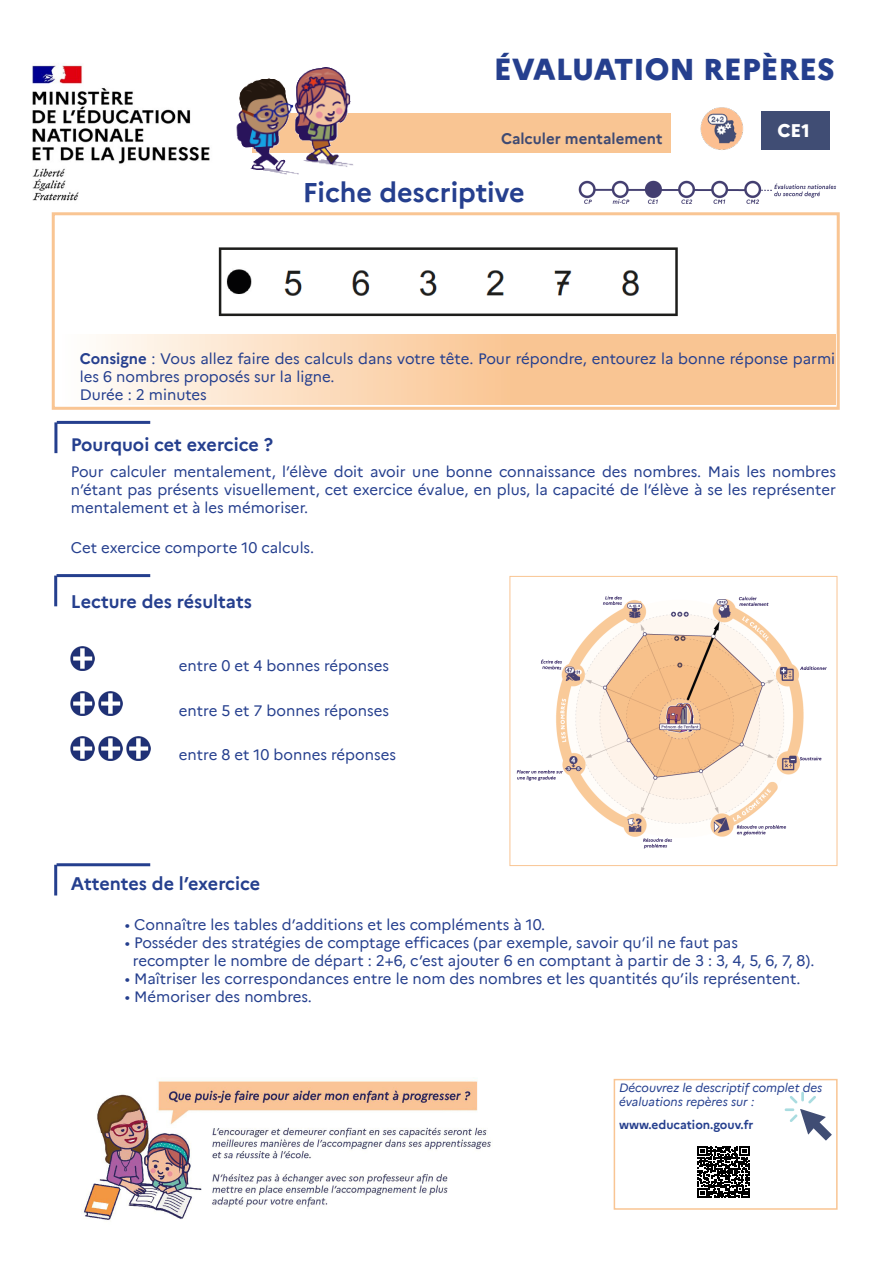
<style>
.page{position:relative;width:893px;height:1263px;background:#fff}
.page>*{position:absolute;margin:0;border:0;box-sizing:border-box;transform-origin:0 0}
.t1{font:800 30px "Marianne";color:#253f8e}
.t2{font:700 27px "Marianne";color:#253f8e}
.t3{font:700 18px "Marianne";color:#253f8e}
.t4{font:800 18px "Marianne";color:#fff}
.t5{font:15px/18px "Marianne";color:#253f8e}
.t6{font:700 15px "Marianne";color:#3f4a72}
.t7{font:italic 12px/14.4px "Marianne";color:#253f8e}
.t8{font:700 12px "Marianne";color:#253f8e}
.s1{font-weight:700}
</style>
<div class="page">
<img style="left:71px;top:647px;width:24px;height:24px">
<img style="left:71px;top:692px;width:24px;height:23px">
<img style="left:99px;top:692px;width:24px;height:23px">
<img style="left:71px;top:736px;width:24px;height:24px">
<img style="left:99px;top:736px;width:24px;height:24px">
<img style="left:127px;top:736px;width:23px;height:24px">
<img style="left:32px;top:65px;width:178px;height:152px">
<div style="left:253px;top:114px;width:418px;height:39px;background:#f9c593"></div>
<div style="left:761px;top:111px;width:69px;height:39px;background:#404d74"></div>
<img style="left:578px;top:180px;width:259px;height:24px">
<img style="left:701px;top:107px;width:42px;height:43px">
<div style="left:52px;top:212px;width:788px;height:198px;border:3px solid #f9c593"></div>
<img style="left:218px;top:247px;width:460px;height:70px">
<svg style="left:102px;top:334px;width:733px;height:70px;background:#fad3ad"></svg>
<img style="left:236px;top:67px;width:139px;height:108px">
<img style="left:83px;top:1081px;width:408px;height:139px">
<img style="left:516px;top:595px;width:311px;height:254px">
<div style="left:510px;top:576px;width:327px;height:290px;border:1px solid #f9c593"></div>
<hr style="left:57px;top:421px;width:93px;height:3px;background:#253f8e">
<hr style="left:54px;top:422px;width:3px;height:31px;background:#253f8e">
<hr style="left:57px;top:574px;width:93px;height:3px;background:#253f8e">
<hr style="left:54px;top:576px;width:3px;height:30px;background:#253f8e">
<hr style="left:57px;top:863px;width:93px;height:3px;background:#253f8e">
<hr style="left:54px;top:865px;width:3px;height:30px;background:#253f8e">
<div style="left:614px;top:1079px;width:224px;height:131px;border:2px solid #f9c593"></div>
<svg style="left:785px;top:1092px;width:47px;height:48px"></svg>
<svg style="left:697px;top:1146px;width:52px;height:52px"></svg>
<p class="t1" style="left:494px;top:46px;width:342px">ÉVALUATION REPÈRES</p>
<p class="t6" style="left:501px;top:127px;width:163px">Calculer mentalement</p>
<p class="t2" style="left:303px;top:171px;width:224px">Fiche descriptive</p>
<p class="t4" style="left:777px;top:117px;width:34px">CE1</p>
<p class="t5" style="left:80px;top:348px;width:757px"><span class="s1">Consigne</span> : Vous allez faire des calculs dans votre tête. Pour répondre, entourez la bonne réponse parmi les 6 nombres proposés sur la ligne.</p>
<p class="t5" style="left:80px;top:384px;width:129px">Durée : 2 minutes</p>
<p class="t3" style="left:71px;top:430px;width:204px">Pourquoi cet exercice ?</p>
<p class="t5" style="left:71px;top:461px;width:767px;text-align:justify">Pour calculer mentalement, l’élève doit avoir une bonne connaissance des nombres. Mais les nombres n’étant pas présents visuellement, cet exercice évalue, en plus, la capacité de l’élève à se les représenter mentalement et à les mémoriser.</p>
<p class="t5" style="left:71px;top:537px;width:245px">Cet exercice comporte 10 calculs.</p>
<p class="t3" style="left:71px;top:587px;width:183px">Lecture des résultats</p>
<p class="t5" style="left:179px;top:655px;width:212px">entre 0 et 4 bonnes réponses</p>
<p class="t5" style="left:179px;top:700px;width:212px">entre 5 et 7 bonnes réponses</p>
<p class="t5" style="left:179px;top:745px;width:219px">entre 8 et 10 bonnes réponses</p>
<p class="t3" style="left:71px;top:869px;width:191px">Attentes de l’exercice</p>
<p class="t5" style="left:125px;top:915px;width:422px">• Connaître les tables d’additions et les compléments à 10.</p>
<p class="t5" style="left:125px;top:933px;width:615px">• Posséder des stratégies de comptage efficaces (par exemple, savoir qu’il ne faut pas</p>
<p class="t5" style="left:133px;top:951px;width:683px">recompter le nombre de départ : 2+6, c’est ajouter 6 en comptant à partir de 3 : 3, 4, 5, 6, 7, 8).</p>
<p class="t5" style="left:125px;top:969px;width:677px">• Maîtriser les correspondances entre le nom des nombres et les quantités qu’ils représentent.</p>
<p class="t5" style="left:125px;top:987px;width:189px">• Mémoriser des nombres.</p>
<p class="t7" style="left:619px;top:1079px;width:205px">Découvrez le descriptif complet des évaluations repères sur :</p>
<p class="t8" style="left:619px;top:1116px;width:136px">www.education.gouv.fr</p>
</div>
